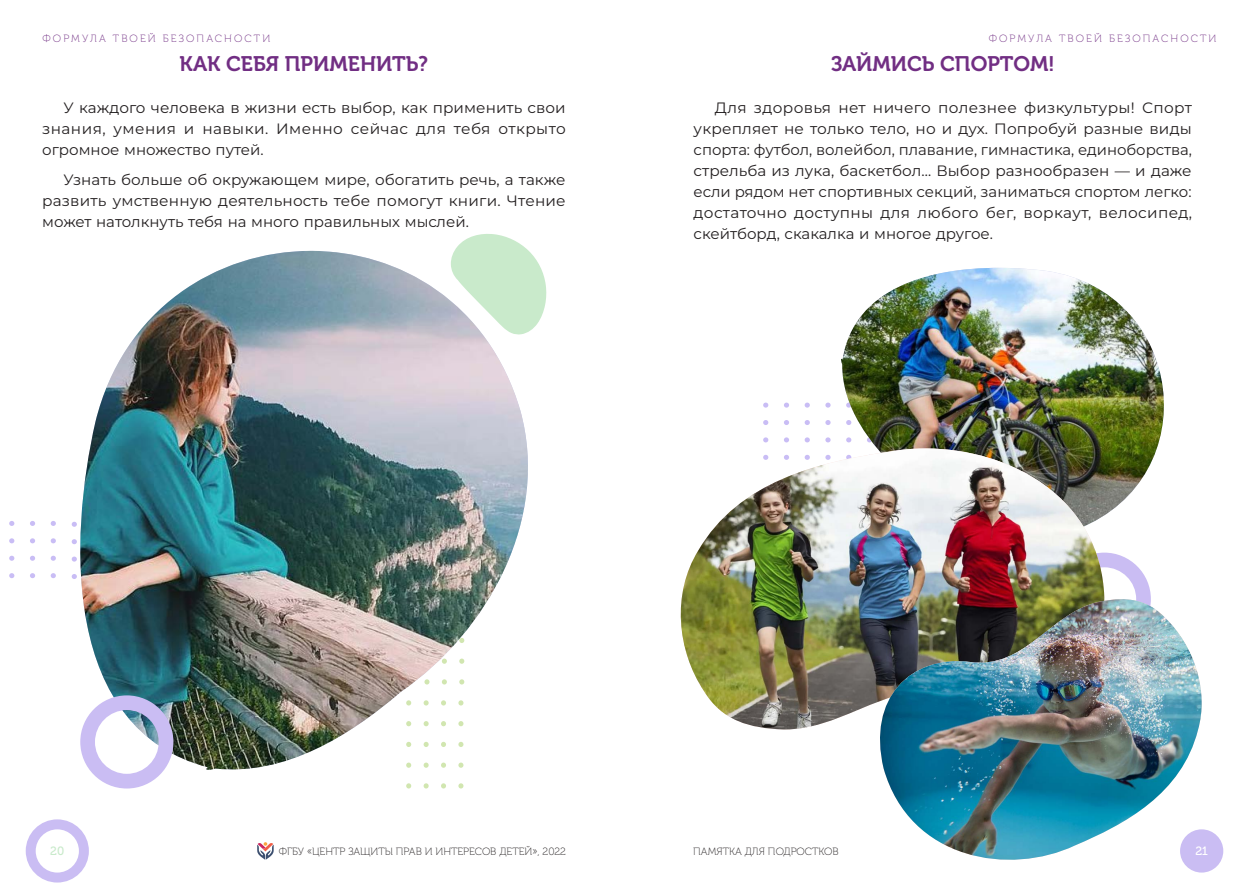
<style>
.page{position:relative;width:1259px;height:893px;background:#fff}
.page>*{position:absolute;margin:0;border:0;box-sizing:border-box;transform-origin:0 0}
.heading_2{font:21px "Museo Cyrl 700";color:#712e83}
.Main{font:15px/21px "Montserrat";color:#231f20;text-align:justify}
.t1{font:12px "Museo Cyrl 500";color:#c9eacb}
.t2{font:12px "Museo Cyrl 500";color:#fff}
.t3{font:10.5px "Museo Cyrl 100";color:#231f20}
.t4{font:10.5px "Museo Cyrl 100";letter-spacing:.2em;color:#712e83}
</style>
<div class="page">
<svg style="left:9px;top:573px;width:5px;height:5px"></svg>
<svg style="left:30px;top:573px;width:5px;height:5px"></svg>
<svg style="left:51px;top:573px;width:5px;height:5px"></svg>
<svg style="left:9px;top:556px;width:5px;height:5px"></svg>
<svg style="left:30px;top:556px;width:5px;height:5px"></svg>
<svg style="left:51px;top:556px;width:5px;height:5px"></svg>
<svg style="left:9px;top:538px;width:5px;height:5px"></svg>
<svg style="left:30px;top:538px;width:5px;height:5px"></svg>
<svg style="left:51px;top:538px;width:5px;height:5px"></svg>
<svg style="left:9px;top:521px;width:5px;height:5px"></svg>
<svg style="left:30px;top:521px;width:5px;height:5px"></svg>
<svg style="left:51px;top:521px;width:5px;height:5px"></svg>
<svg style="left:763px;top:420px;width:5px;height:5px"></svg>
<svg style="left:784px;top:420px;width:5px;height:5px"></svg>
<svg style="left:804px;top:420px;width:6px;height:5px"></svg>
<svg style="left:825px;top:420px;width:5px;height:5px"></svg>
<svg style="left:763px;top:403px;width:5px;height:5px"></svg>
<svg style="left:784px;top:403px;width:5px;height:5px"></svg>
<svg style="left:804px;top:403px;width:6px;height:5px"></svg>
<svg style="left:825px;top:403px;width:5px;height:5px"></svg>
<svg style="left:458px;top:783px;width:5px;height:5px"></svg>
<svg style="left:441px;top:783px;width:5px;height:5px"></svg>
<svg style="left:423px;top:783px;width:6px;height:5px"></svg>
<svg style="left:406px;top:783px;width:5px;height:5px"></svg>
<div style="left:1180px;top:829px;width:43px;height:44px;background:#cabdf3;border-radius:50%"></div>
<svg style="left:26px;top:819px;width:63px;height:63px"></svg>
<svg style="left:257px;top:842px;width:17px;height:18px"></svg>
<img style="left:80px;top:251px;width:448px;height:519px">
<svg style="left:451px;top:234px;width:95px;height:101px"></svg>
<svg style="left:80px;top:695px;width:93px;height:93px"></svg>
<svg style="left:1104px;top:553px;width:47px;height:44px"></svg>
<img style="left:841px;top:268px;width:323px;height:248px">
<img style="left:763px;top:435px;width:341px;height:295px">
<img style="left:680px;top:448px;width:424px;height:281px">
<svg style="left:867px;top:597px;width:342px;height:276px"></svg>
<img style="left:867px;top:599px;width:342px;height:267px">
<p class="t4" style="left:43px;top:33px;width:229px">ФОРМУЛА ТВОЕЙ БЕЗОПАСНОСТИ</p>
<p class="t4" style="left:988px;top:33px;width:229px">ФОРМУЛА ТВОЕЙ БЕЗОПАСНОСТИ</p>
<p class="heading_2" style="left:831px;top:52px;width:225px">ЗАЙМИСЬ СПОРТОМ!</p>
<p class="Main" style="left:693px;top:97px;width:500px;text-indent:21px">Для здоровья нет ничего полезнее физкультуры! Спорт укрепляет не только тело, но и дух. Попробуй разные виды спорта: футбол, волейбол, плавание, гимнастика, единоборства, стрельба из лука, баскетбол… Выбор разнообразен — и даже если рядом нет спортивных секций, заниматься спортом легко: достаточно доступны для любого бег, воркаут, велосипед, скейтборд, скакалка и многое другое.</p>
<p class="heading_2" style="left:180px;top:52px;width:250px">КАК СЕБЯ ПРИМЕНИТЬ?</p>
<p class="Main" style="left:42px;top:97px;width:525px;text-indent:21px">У каждого человека в жизни есть выбор, как применить свои знания, умения и навыки. Именно сейчас для тебя открыто огромное множество путей.</p>
<p class="Main" style="left:42px;top:169px;width:525px;text-indent:21px">Узнать больше об окружающем мире, обогатить речь, а также развить умственную деятельность тебе помогут книги. Чтение может натолкнуть тебя на много правильных мыслей.</p>
<p class="t1" style="left:50px;top:845px;width:16px">20</p>
<p class="t3" style="left:279px;top:846px;width:289px">ФГБУ «ЦЕНТР ЗАЩИТЫ ПРАВ И ИНТЕРЕСОВ ДЕТЕЙ», 2022</p>
<p class="t3" style="left:693px;top:846px;width:147px">ПАМЯТКА ДЛЯ ПОДРОСТКОВ</p>
<p class="t2" style="left:1195px;top:845px;width:14px">21</p>
</div>
